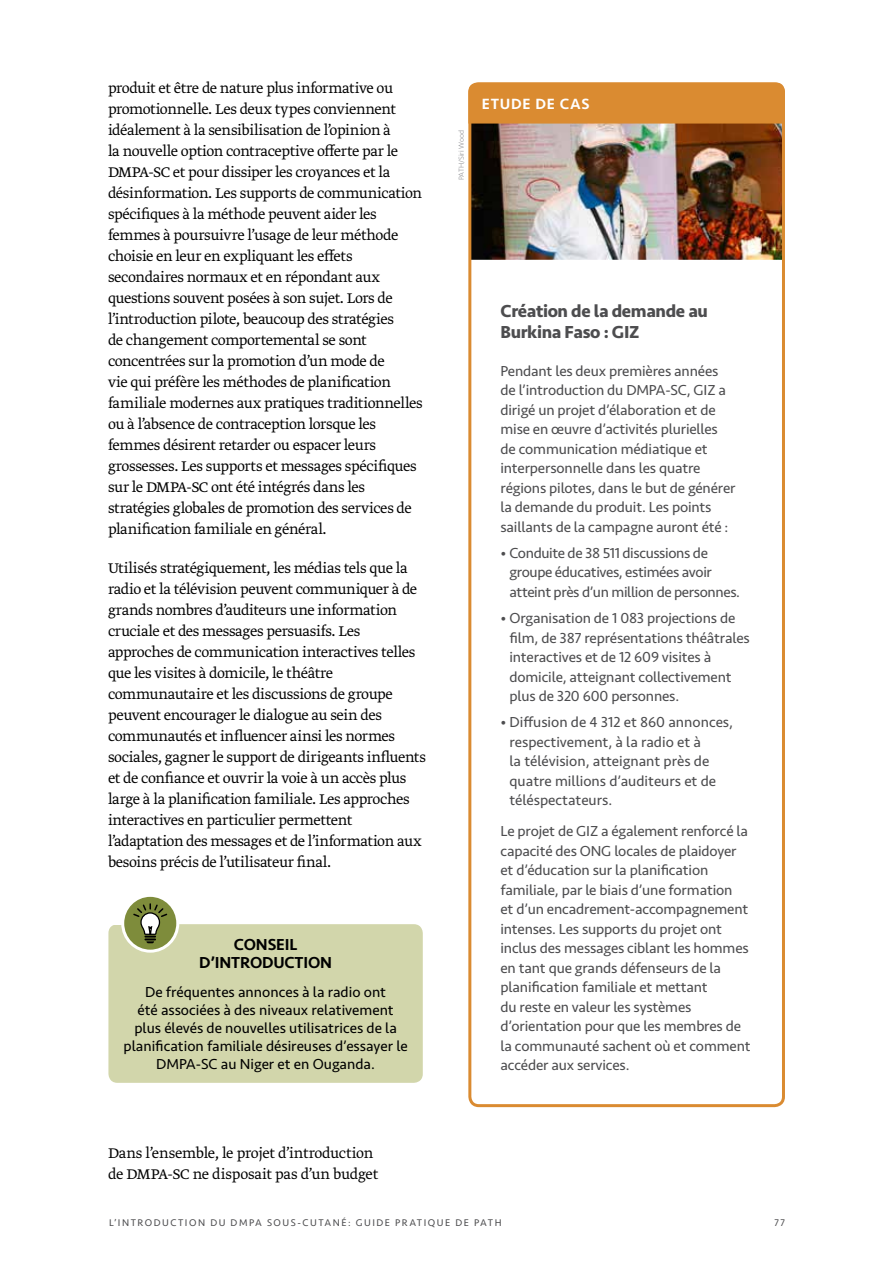
<style>
.page{position:relative;width:893px;height:1263px;background:#fff}
.page>*{position:absolute;margin:0;border:0;box-sizing:border-box;transform-origin:0 0}
.t1{font:700 18px/21.6px "Seravek";letter-spacing:-.02em;color:#4d4d4f}
.t2{font:300 16.5px/21px "Greta Text Pro";letter-spacing:-.02em;color:#000}
.t3{font:500 16.5px/18px "Seravek";letter-spacing:-.01em;color:#000;text-align:center}
.t4{font:500 15.3px "Seravek";letter-spacing:.05em;color:#fff}
.t5{font:15px/19.5px "Seravek";letter-spacing:-.01em;color:#4d4d4f}
.t6{font:15px/18px "Seravek";color:#000;text-align:center}
.t7{font:10.05px "Seravek";letter-spacing:.15em;color:#4d4d4f}
.t8{font:300 7.5px "Seravek";color:#939498}
</style>
<div class="page">
<div style="left:108px;top:924px;width:315px;height:159px;background:#d2d6ab;border-radius:9px"></div>
<svg style="left:123px;top:895px;width:55px;height:56px"></svg>
<div style="left:121px;top:894px;width:58px;height:59px;border:3px solid #fff;border-radius:50%"></div>
<svg style="left:132px;top:902px;width:36px;height:51px;background:#8c9560"></svg>
<div style="left:109px;top:909px;width:14px;height:15px;background:#fff"></div>
<img style="left:472px;top:124px;width:309px;height:136px">
<div style="left:468px;top:83px;width:317px;height:1024px;border:3px solid #da8b31;border-radius:9px"></div>
<div style="left:468px;top:83px;width:317px;height:41px;background:#da8b31"></div>
<p class="t2" style="left:108px;top:78px;width:316px">produit et être de nature plus informative ou promotionnelle. Les deux types conviennent idéalement à la sensibilisation de l’opinion à<br>la nouvelle option contraceptive offerte par le DMPA-SC et pour dissiper les croyances et la désinformation. Les supports de communication spécifiques à la méthode peuvent aider les femmes à poursuivre l’usage de leur méthode choisie en leur en expliquant les effets secondaires normaux et en répondant aux questions souvent posées à son sujet. Lors de l’introduction pilote, beaucoup des stratégies<br>de changement comportemental se sont concentrées sur la promotion d’un mode de<br>vie qui préfère les méthodes de planification familiale modernes aux pratiques traditionnelles ou à l’absence de contraception lorsque les femmes désirent retarder ou espacer leurs grossesses. Les supports et messages spécifiques sur le DMPA-SC ont été intégrés dans les stratégies globales de promotion des services de planification familiale en général.</p>
<p class="t2" style="left:108px;top:558px;width:319px">Utilisés stratégiquement, les médias tels que la radio et la télévision peuvent communiquer à de grands nombres d’auditeurs une information cruciale et des messages persuasifs. Les approches de communication interactives telles que les visites à domicile, le théâtre communautaire et les discussions de groupe peuvent encourager le dialogue au sein des communautés et influencer ainsi les normes sociales, gagner le support de dirigeants influents et de confiance et ouvrir la voie à un accès plus large à la planification familiale. Les approches interactives en particulier permettent l’adaptation des messages et de l’information aux besoins précis de l’utilisateur final.</p>
<p class="t3" style="left:199px;top:936px;width:134px">CONSEIL<br>D’INTRODUCTION</p>
<p class="t6" style="left:124px;top:983px;width:286px">De fréquentes annonces à la radio ont<br>été associées à des niveaux relativement plus élevés de nouvelles utilisatrices de la planification familiale désireuses d’essayer le DMPA-SC au Niger et en Ouganda.</p>
<p class="t2" style="left:108px;top:1143px;width:272px">Dans l’ensemble, le projet d’introduction de DMPA-SC ne disposait pas d’un budget</p>
<p class="t8" style="left:457px;top:180px;width:51px;rotate:-90deg">PATH/Siri Wood</p>
<p class="t4" style="left:482px;top:94px;width:109px">ETUDE DE CAS</p>
<p class="t1" style="left:500px;top:300px;width:209px">Création de la demande au<br>Burkina Faso : GIZ</p>
<p class="t5" style="left:500px;top:361px;width:237px">Pendant les deux premières années de l’introduction du DMPA-SC, GIZ a dirigé un projet d’élaboration et de mise en œuvre d’activités plurielles de communication médiatique et interpersonnelle dans les quatre régions pilotes, dans le but de générer la demande du produit. Les points saillants de la campagne auront été :</p>
<p class="t5" style="left:509px;top:543px;width:232px;text-indent:-9px">• Conduite de 38 511 discussions de groupe éducatives, estimées avoir atteint près d’un million de personnes.</p>
<p class="t5" style="left:509px;top:609px;width:242px;text-indent:-9px">• Organisation de 1 083 projections de film, de 387 représentations théâtrales interactives et de 12 609 visites à domicile, atteignant collectivement plus de 320 600 personnes.</p>
<p class="t5" style="left:509px;top:713px;width:225px;text-indent:-9px">• Diffusion de 4 312 et 860 annonces, respectivement, à la radio et à<br>la télévision, atteignant près de quatre millions d’auditeurs et de téléspectateurs.</p>
<p class="t5" style="left:500px;top:822px;width:252px">Le projet de GIZ a également renforcé la capacité des ONG locales de plaidoyer et d’éducation sur la planification familiale, par le biais d’une formation<br>et d’un encadrement-accompagnement intenses. Les supports du projet ont inclus des messages ciblant les hommes en tant que grands défenseurs de la planification familiale et mettant<br>du reste en valeur les systèmes d’orientation pour que les membres de la communauté sachent où et comment accéder aux services.</p>
<p class="t7" style="left:109px;top:1216px;width:394px">L’INTRODUCTION DU DMPA SOUS-CUTANÉ: GUIDE PRATIQUE DE PATH</p>
<p class="t7" style="left:774px;top:1216px;width:12px">77</p>
</div>
